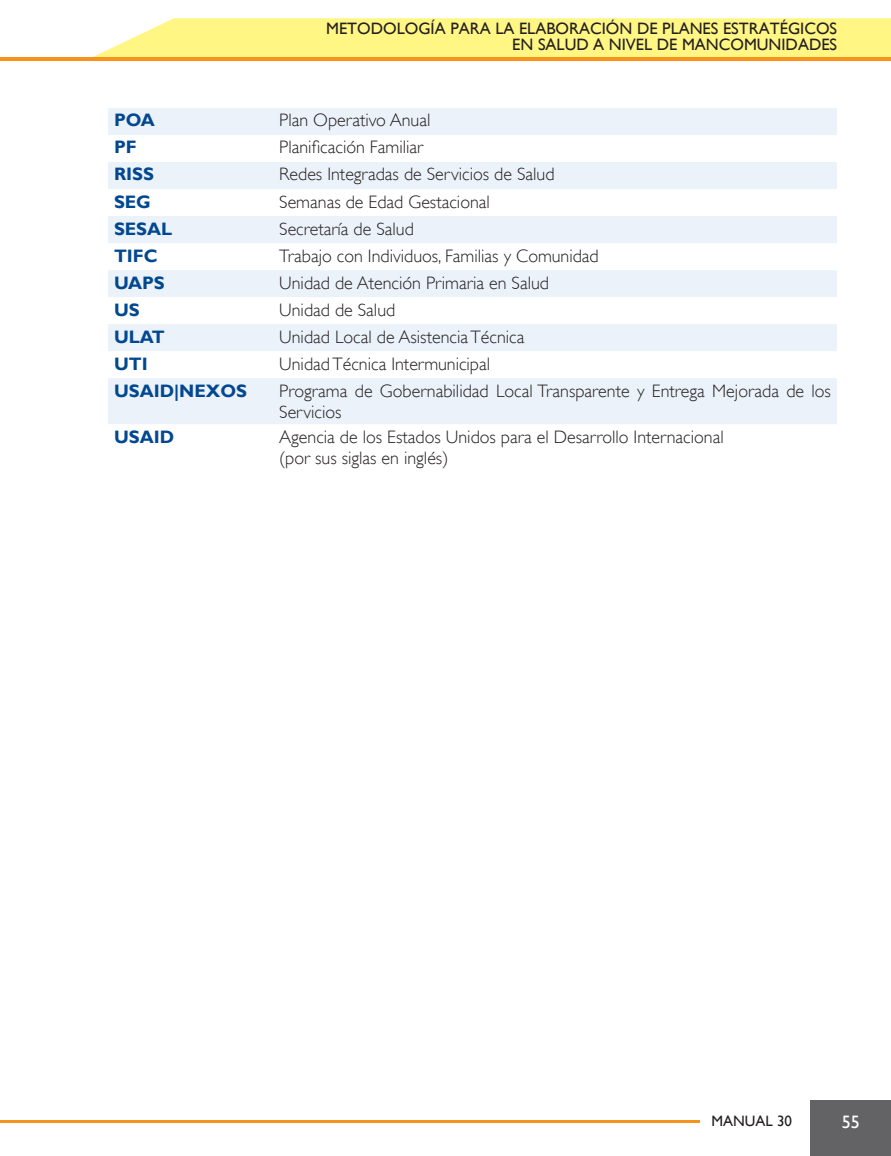
<style>
.page{position:relative;width:891px;height:1156px;background:#fff}
.page>*{position:absolute;margin:0;border:0;box-sizing:border-box;transform-origin:0 0}
.t1{font:300 18px/21.6px "Gill Sans";color:#231f20}
.t2{font:700 18px "Gill Sans";color:#014890}
.t3{font:18px "Gill Sans";color:#fff}
.t4{font:16.5px/16.5px "Gill Sans";color:#231f20;text-align:right}
.t5{font:15px "Gill Sans";color:#231f20}
</style>
<div class="page">
<div style="left:811px;top:1101px;width:80px;height:55px;background:#636366"></div>
<hr style="left:0;top:57px;width:891px;height:4px;background:#f7931d">
<svg style="left:93px;top:18px;width:798px;height:39px;background:#fff68a"></svg>
<hr style="left:0;top:1120px;width:700px;height:2px;background:#f7931d">
<svg style="left:108px;top:108px;width:729px;height:316px;fill:#ecf2fa"></svg>
<p class="t4" style="left:326px;top:20px;width:513px">METODOLOGÍA PARA LA ELABORACIÓN DE PLANES ESTRATÉGICOS<br>EN SALUD A NIVEL DE MANCOMUNIDADES</p>
<p class="t2" style="left:114px;top:110px;width:42px">POA</p>
<p class="t1" style="left:279px;top:109px;width:153px">Plan Operativo Anual</p>
<p class="t2" style="left:114px;top:137px;width:24px">PF</p>
<p class="t1" style="left:279px;top:136px;width:146px">Planificación Familiar</p>
<p class="t2" style="left:114px;top:164px;width:41px">RISS</p>
<p class="t1" style="left:279px;top:163px;width:277px">Redes Integradas de Servicios de Salud</p>
<p class="t2" style="left:114px;top:191px;width:38px">SEG</p>
<p class="t1" style="left:279px;top:190px;width:212px">Semanas de Edad Gestacional</p>
<p class="t2" style="left:114px;top:218px;width:60px">SESAL</p>
<p class="t1" style="left:279px;top:217px;width:136px">Secretaría de Salud</p>
<p class="t2" style="left:114px;top:245px;width:45px">TIFC</p>
<p class="t1" style="left:279px;top:244px;width:321px">Trabajo con Individuos, Familias y Comunidad</p>
<p class="t2" style="left:114px;top:272px;width:52px">UAPS</p>
<p class="t1" style="left:279px;top:271px;width:271px">Unidad de Atención Primaria en Salud</p>
<p class="t2" style="left:114px;top:299px;width:27px">US</p>
<p class="t1" style="left:279px;top:298px;width:118px">Unidad de Salud</p>
<p class="t2" style="left:114px;top:326px;width:52px">ULAT</p>
<p class="t1" style="left:279px;top:325px;width:247px">Unidad Local de Asistencia Técnica</p>
<p class="t2" style="left:114px;top:353px;width:35px">UTI</p>
<p class="t1" style="left:279px;top:352px;width:212px">Unidad Técnica Intermunicipal</p>
<p class="t2" style="left:114px;top:380px;width:135px">USAID|NEXOS</p>
<p class="t1" style="left:279px;top:379px;width:553px">Programa de Gobernabilidad Local Transparente y Entrega Mejorada de los<br>Servicios</p>
<p class="t2" style="left:114px;top:426px;width:62px">USAID</p>
<p class="t1" style="left:279px;top:425px;width:446px">Agencia de los Estados Unidos para el Desarrollo Internacional (por sus siglas en inglés)</p>
<p class="t5" style="left:712px;top:1111px;width:82px">MANUAL 30</p>
<p class="t3" style="left:842px;top:1111px;width:19px">55</p>
</div>
